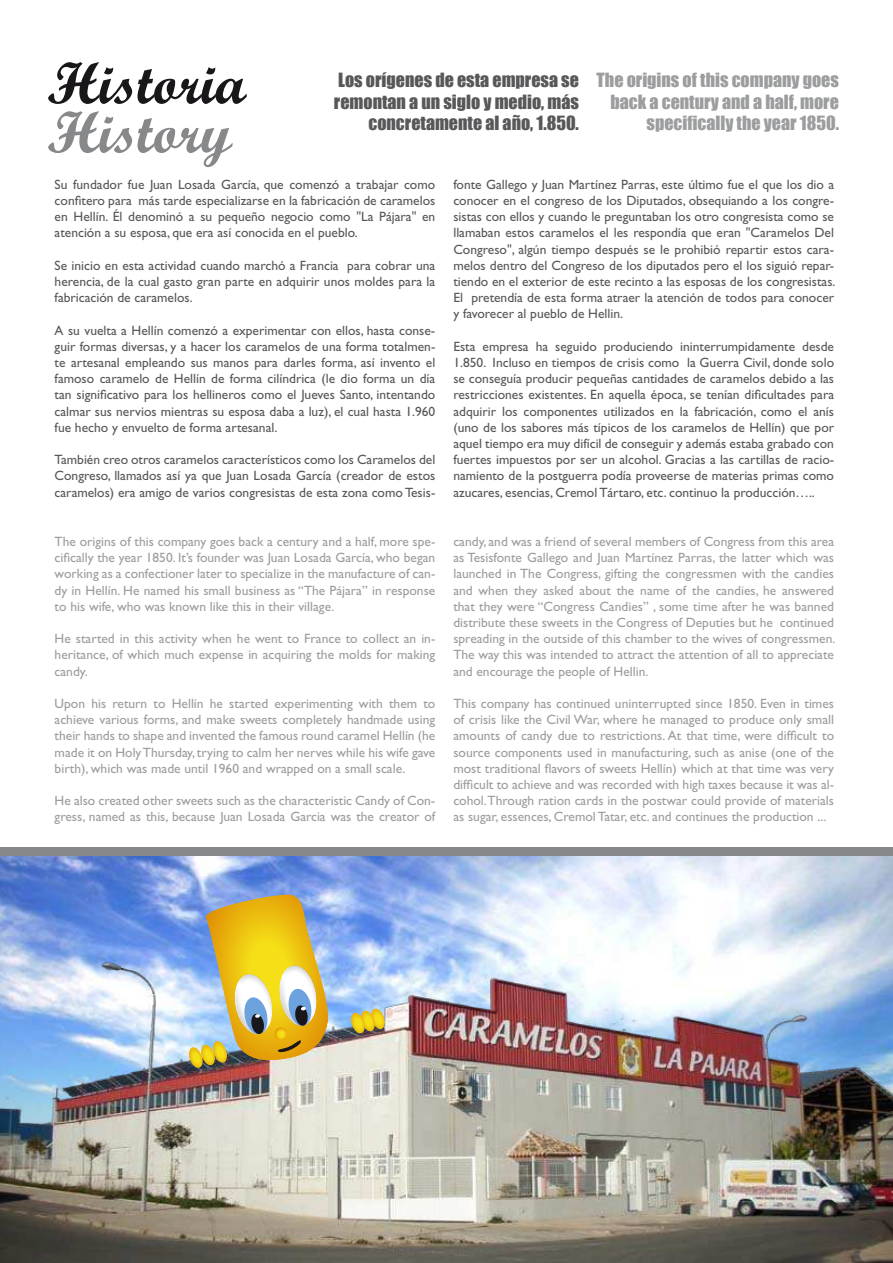
<style>
.page{position:relative;width:893px;height:1263px;background:#fff}
.page>*{position:absolute;margin:0;border:0;box-sizing:border-box;transform-origin:0 0}
.t1{font:700 58.95px "Script";color:#1a171b}
.t2{font:700 58.95px "Script";color:#87888a}
.t3{font:18px/21.6px "Impact";color:#58585a;text-align:right}
.t4{font:18px/21.6px "Impact";color:#9c9d9f;text-align:right}
.t5{font:13.5px/16.2px "Gill Sans";color:#58585a;text-align:justify}
.t6{font:13.5px/16.2px "Gill Sans";color:#9c9d9f;text-align:justify}
</style>
<div class="page">
<img style="left:0;top:855px;width:893px;height:53px">
<img style="left:0;top:908px;width:893px;height:355px">
<svg style="left:350px;top:1008px;width:36px;height:26px"></svg>
<img style="left:188px;top:894px;width:143px;height:175px">
<div style="left:0;top:847px;width:893px;height:8px;background:#87888a"></div>
<h1 class="t1" style="left:47px;top:62px;width:201px">Historia</h1>
<h1 class="t2" style="left:47px;top:111px;width:187px">History</h1>
<h2 class="t3" style="left:334px;top:69px;width:246px">Los orígenes de esta empresa se remontan a un siglo y medio, más concretamente al año, 1.850.</h2>
<h2 class="t4" style="left:597px;top:69px;width:244px">The origins of this company goes back a century and a half, more speci昀椀cally the year 1850.</h2>
<p class="t5" style="left:55px;top:176px;width:382px">Su fundador fue Juan Losada García, que comenzó a trabajar como confitero para más tarde especializarse en la fabricación de caramelos en Hellín. Él denominó a su pequeño negocio como "La Pájara" en atención a su esposa, que era así conocida en el pueblo.</p>
<p class="t5" style="left:55px;top:257px;width:382px">Se inicio en esta actividad cuando marchó a Francia para cobrar una herencia, de la cual gasto gran parte en adquirir unos moldes para la fabricación de caramelos.</p>
<p class="t5" style="left:55px;top:322px;width:382px">A su vuelta a Hellín comenzó a experimentar con ellos, hasta conse&shy;guir formas diversas, y a hacer los caramelos de una forma totalmen&shy;te artesanal empleando sus manos para darles forma, así invento el famoso caramelo de Hellín de forma cilíndrica (le dio forma un día tan significativo para los hellineros como el Jueves Santo, intentando calmar sus nervios mientras su esposa daba a luz), el cual hasta 1.960 fue hecho y envuelto de forma artesanal.</p>
<p class="t5" style="left:55px;top:452px;width:382px">También creo otros caramelos característicos como los Caramelos del Congreso, llamados así ya que Juan Losada García (creador de estos caramelos) era amigo de varios congresistas de esta zona como Tesis-</p>
<p class="t6" style="left:55px;top:533px;width:382px">The origins of this company goes back a century and a half, more spe&shy;cifically the year 1850. It’s founder was Juan Losada García, who began working as a confectioner later to specialize in the manufacture of can&shy;dy in Hellín. He named his small business as “The Pájara” in response to his wife, who was known like this in their village.</p>
<p class="t6" style="left:55px;top:631px;width:382px">He started in this activity when he went to France to collect an in&shy;heritance, of which much expense in acquiring the molds for making candy.</p>
<p class="t6" style="left:55px;top:695px;width:382px">Upon his return to Hellín he started experimenting with them to achieve various forms, and make sweets completely handmade using their hands to shape and invented the famous round caramel Hellín (he made it on Holy Thursday, trying to calm her nerves while his wife gave birth), which was made until 1960 and wrapped on a small scale.</p>
<p class="t6" style="left:55px;top:793px;width:382px">He also created other sweets such as the characteristic Candy of Con&shy;gress, named as this, because Juan Losada Garcia was the creator of</p>
<p class="t5" style="left:453px;top:176px;width:384px">fonte Gallego y Juan Martínez Parras, este último fue el que los dio a conocer en el congreso de los Diputados, obsequiando a los congre&shy;sistas con ellos y cuando le preguntaban los otro congresista como se llamaban estos caramelos el les respondía que eran "Caramelos Del Congreso", algún tiempo después se le prohibió repartir estos cara&shy;melos dentro del Congreso de los diputados pero el los siguió repar&shy;tiendo en el exterior de este recinto a las esposas de los congresistas.<br>El pretendía de esta forma atraer la atención de todos para conocer y favorecer al pueblo de Hellin.</p>
<p class="t5" style="left:453px;top:338px;width:382px">Esta empresa ha seguido produciendo ininterrumpidamente desde 1.850. Incluso en tiempos de crisis como la Guerra Civil, donde solo se conseguía producir pequeñas cantidades de caramelos debido a las restricciones existentes. En aquella época, se tenían dificultades para adquirir los componentes utilizados en la fabricación, como el anís (uno de los sabores más típicos de los caramelos de Hellín) que por aquel tiempo era muy difícil de conseguir y además estaba grabado con fuertes impuestos por ser un alcohol. Gracias a las cartillas de racio&shy;namiento de la postguerra podía proveerse de materias primas como azucares, esencias, Cremol Tártaro, etc. continuo la producción…..</p>
<p class="t6" style="left:453px;top:533px;width:384px">candy, and was a friend of several members of Congress from this area as Tesisfonte Gallego and Juan Martínez Parras, the latter which was launched in The Congress, gifting the congressmen with the candies and when they asked about the name of the candies, he answered that they were “Congress Candies” , some time after he was banned distribute these sweets in the Congress of Deputies but he continued spreading in the outside of this chamber to the wives of congressmen.<br>The way this was intended to attract the attention of all to appreciate and encourage the people of Hellin.</p>
<p class="t6" style="left:453px;top:695px;width:382px">This company has continued uninterrupted since 1850. Even in times of crisis like the Civil War, where he managed to produce only small amounts of candy due to restrictions. At that time, were difficult to source components used in manufacturing, such as anise (one of the most traditional flavors of sweets Hellín) which at that time was very difficult to achieve and was recorded with high taxes because it was al&shy;cohol.Through ration cards in the postwar could provide of materials as sugar, essences, Cremol Tatar, etc. and continues the production ...</p>
</div>
